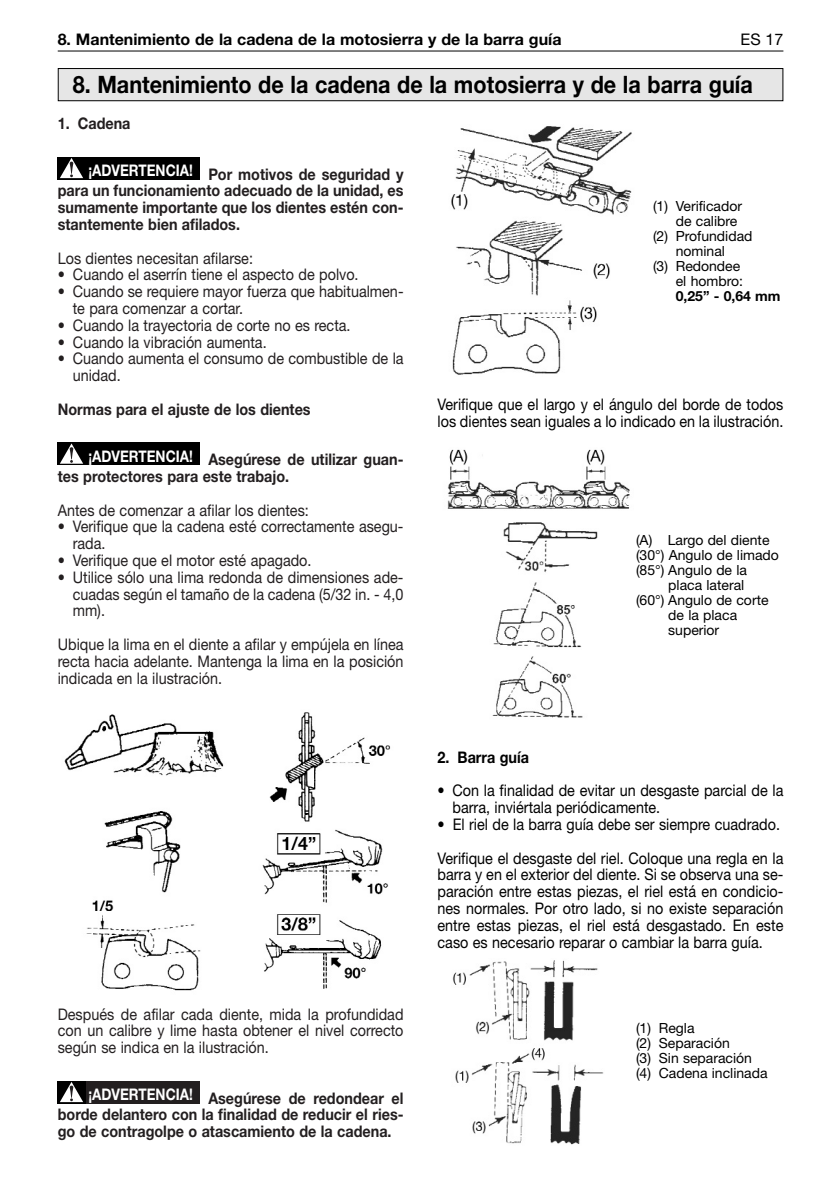
<style>
.page{position:relative;width:838px;height:1190px;background:#fff}
.page>*{position:absolute;margin:0;border:0;box-sizing:border-box;transform-origin:0 0}
.t1{font:700 24px "Helvetica Neue";color:#000;scale:.9 1}
.t2{font:16px/16.8px "Helvetica Neue";color:#231f20;scale:.9 1}
.t3{font:16px/16.8px "Helvetica Neue";color:#000;scale:.9 1}
.t4{font:700 16px/16.8px "Helvetica Neue";color:#231f20;text-align:justify;scale:.9 1}
.t5{font:700 16px "Helvetica Neue";color:#000}
.t6{font:700 16px "Helvetica Neue";color:#fff;scale:.85 1}
.t7{font:700 16px "Helvetica Neue";color:#000;scale:.9 1}
.t8{font:16px "Helvetica Neue";color:#000}
.t9{font:14px/15px "Helvetica Neue";color:#000}
.t10{font:700 14px "Helvetica Neue";color:#000}
</style>
<div class="page">
<div style="left:86px;top:1081px;width:113px;height:23px;background:#231f20"></div>
<svg style="left:58px;top:1081px;width:28px;height:23px"></svg>
<svg style="left:60px;top:1082px;width:23px;height:20px"></svg>
<div style="left:86px;top:443px;width:113px;height:22px;background:#000"></div>
<div style="left:58px;top:443px;width:28px;height:22px;background:#000"></div>
<svg style="left:60px;top:443px;width:23px;height:21px"></svg>
<div style="left:86px;top:157px;width:113px;height:23px;background:#000"></div>
<svg style="left:58px;top:157px;width:28px;height:23px"></svg>
<svg style="left:60px;top:158px;width:23px;height:20px"></svg>
<hr style="left:58px;top:51px;width:725px;height:1px;background:#000">
<img style="left:451px;top:126px;width:181px;height:249px">
<img style="left:447px;top:449px;width:183px;height:269px">
<img style="left:452px;top:960px;width:152px;height:185px">
<div style="left:59px;top:69px;width:723px;height:31px;background:#e6e6e6"></div>
<div style="left:58px;top:68px;width:725px;height:33px;border:1px solid #000"></div>
<img style="left:64px;top:712px;width:327px;height:279px">
<p class="t5" style="left:58px;top:34px;width:505px">8. Mantenimiento de la cadena de la motosierra y de la barra guía</p>
<p class="t8" style="left:741px;top:34px;width:44px">ES 17</p>
<h1 class="t1" style="left:73px;top:76px;width:757px">8. Mantenimiento de la cadena de la motosierra y de la barra guía</h1>
<p class="t4" style="left:58px;top:117px;width:82px">1. Cadena</p>
<p class="t4" style="left:58px;top:167px;width:386px;text-indent:151px">Por motivos de seguridad y para un funcionamiento adecuado de la unidad, es sumamente importante que los dientes estén con&shy;stantemente bien afilados.</p>
<p class="t2" style="left:58px;top:251px;width:219px">Los dientes necesitan afilarse:</p>
<p class="t2" style="left:58px;top:268px;width:336px">• Cuando el aserrín tiene el aspecto de polvo.</p>
<p class="t2" style="left:73px;top:284px;width:369px;text-indent:-15px">• Cuando se requiere mayor fuerza que habitualmen&shy;te para comenzar a cortar.</p>
<p class="t2" style="left:58px;top:318px;width:327px">• Cuando la trayectoria de corte no es recta.</p>
<p class="t2" style="left:58px;top:335px;width:234px">• Cuando la vibración aumenta.</p>
<p class="t2" style="left:73px;top:352px;width:369px;text-indent:-15px">• Cuando aumenta el consumo de combustible de la unidad.</p>
<p class="t4" style="left:58px;top:402px;width:283px">Normas para el ajuste de los dientes</p>
<p class="t4" style="left:58px;top:453px;width:386px;text-indent:151px">Asegúrese de utilizar guan&shy;tes protectores para este trabajo.</p>
<p class="t2" style="left:58px;top:503px;width:281px">Antes de comenzar a afilar los dientes:</p>
<p class="t2" style="left:73px;top:520px;width:369px;text-indent:-15px">• Verifique que la cadena esté correctamente asegu&shy;rada.</p>
<p class="t2" style="left:58px;top:553px;width:284px">• Verifique que el motor esté apagado.</p>
<p class="t2" style="left:73px;top:570px;width:369px;text-align:justify;text-indent:-15px">• Utilice sólo una lima redonda de dimensiones ade&shy;cuadas según el tamaño de la cadena (5/32 in. - 4,0 mm).</p>
<p class="t2" style="left:58px;top:637px;width:386px;text-align:justify">Ubique la lima en el diente a afilar y empújela en línea recta hacia adelante. Mantenga la lima en la posición indicada en la ilustración.</p>
<p class="t6" style="left:88px;top:165px;width:124px">¡ADVERTENCIA!</p>
<p class="t6" style="left:88px;top:450px;width:124px">¡ADVERTENCIA!</p>
<p class="t2" style="left:58px;top:1007px;width:386px;text-align:justify">Después de afilar cada diente, mida la profundidad con un calibre y lime hasta obtener el nivel correcto según se indica en la ilustración.</p>
<p class="t4" style="left:58px;top:1091px;width:386px;text-indent:151px">Asegúrese de redondear el borde delantero con la finalidad de reducir el ries&shy;go de contragolpe o atascamiento de la cadena.</p>
<p class="t6" style="left:88px;top:1089px;width:124px">¡ADVERTENCIA!</p>
<p class="t9" style="left:653px;top:200px;width:91px">(1) Verificador</p>
<p class="t9" style="left:676px;top:215px;width:63px">de calibre</p>
<p class="t9" style="left:653px;top:230px;width:101px">(2) Profundidad</p>
<p class="t9" style="left:676px;top:245px;width:51px">nominal</p>
<p class="t9" style="left:653px;top:260px;width:89px">(3) Redondee</p>
<p class="t9" style="left:676px;top:275px;width:69px">el hombro:</p>
<p class="t10" style="left:676px;top:291px;width:106px">0,25” - 0,64 mm</p>
<p class="t3" style="left:438px;top:397px;width:386px">Verifique que el largo y el ángulo del borde de todos los dientes sean iguales a lo indicado en la ilustración.</p>
<p class="t9" style="left:636px;top:534px;width:135px">(A) Largo del diente</p>
<p class="t9" style="left:636px;top:549px;width:144px">(30°) Angulo de limado</p>
<p class="t9" style="left:636px;top:564px;width:113px">(85°) Angulo de la</p>
<p class="t9" style="left:668px;top:579px;width:78px">placa lateral</p>
<p class="t9" style="left:636px;top:594px;width:134px">(60°) Angulo de corte</p>
<p class="t9" style="left:668px;top:609px;width:70px">de la placa</p>
<p class="t9" style="left:668px;top:624px;width:53px">superior</p>
<p class="t7" style="left:438px;top:751px;width:103px">2. Barra guía</p>
<p class="t3" style="left:453px;top:784px;width:369px;text-indent:-15px">• Con la finalidad de evitar un desgaste parcial de la barra, inviértala periódicamente.</p>
<p class="t3" style="left:438px;top:809px;width:386px;line-height:33.6px">• El riel de la barra guía debe ser siempre cuadrado.<br>Verifique el desgaste del riel. Coloque una regla en la</p>
<p class="t3" style="left:438px;top:868px;width:386px;text-align:justify">barra y en el exterior del diente. Si se observa una se&shy;paración entre estas piezas, el riel está en condicio&shy;nes normales. Por otro lado, si no existe separación entre estas piezas, el riel está desgastado. En este caso es necesario reparar o cambiar la barra guía.</p>
<p class="t9" style="left:636px;top:1021px;width:133px">(1) Regla<br>(2) Separación<br>(3) Sin separación (4) Cadena inclinada</p>
</div>
